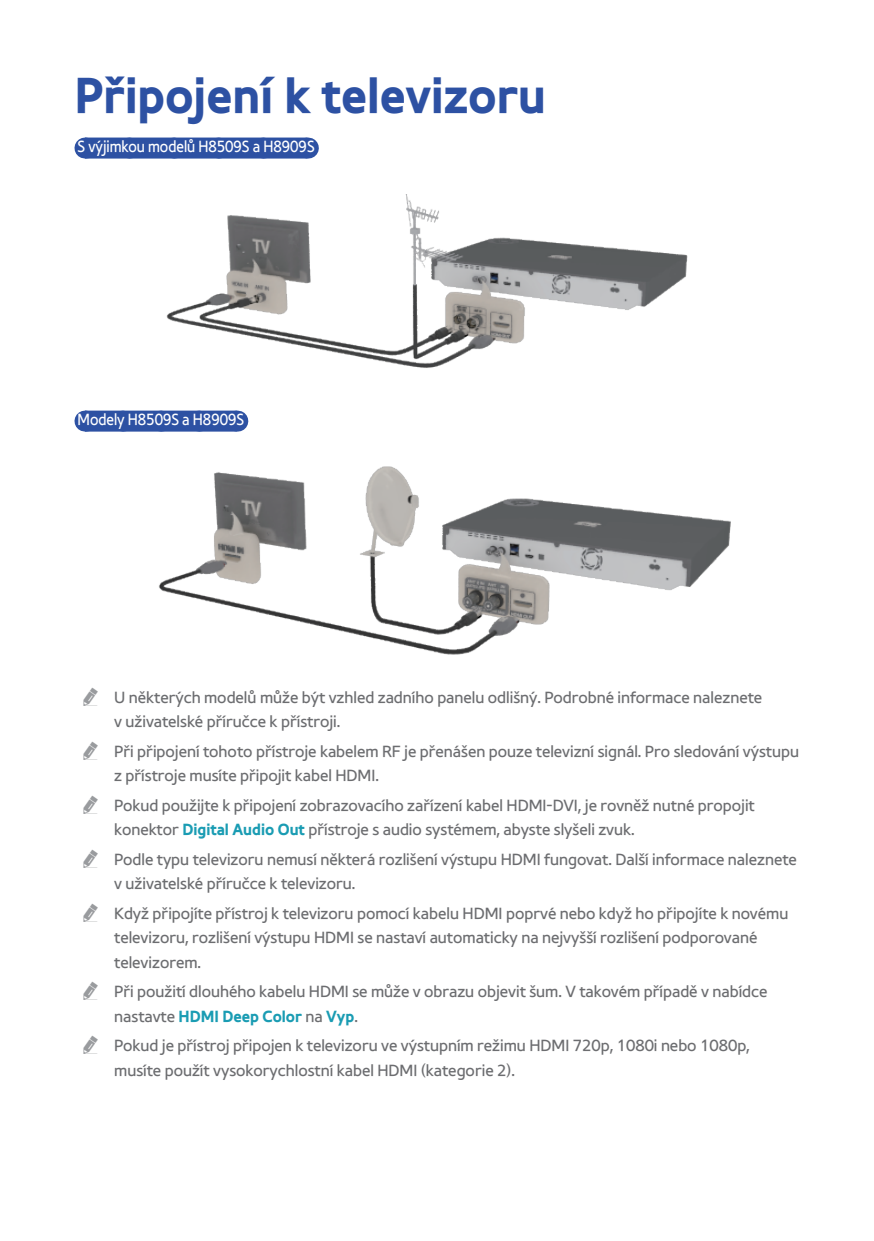
<style>
.page{position:relative;width:874px;height:1241px;background:#fff}
.page>*{position:absolute;margin:0;border:0;box-sizing:border-box;transform-origin:0 0}
.t1{font:49px "Samsung SVD Bold";color:#2d51a3}
.t2{font:15.75px/24.5px "Samsung SVD Light";color:#6c6d70}
.t3{font:15.75px "Samsung SVD Light";color:#fff;scale:.9 1}
.t4{font:15.75px "Samsung SVD Bold";color:#1a9cb3}
.s1{font-family:"Samsung SVD Bold";color:#1a9cb3}
.s2{font-family:"Samsung SVD Light";color:#6c6d70}
</style>
<div class="page">
<div style="left:85px;top:137px;width:222px;height:21px;background:#2d51a3"></div>
<svg style="left:129px;top:137px;width:156px;height:1px"></svg>
<svg style="left:307px;top:137px;width:1px;height:21px"></svg>
<div style="left:85px;top:410px;width:152px;height:21px;background:#2d51a3"></div>
<svg style="left:123px;top:410px;width:95px;height:1px"></svg>
<svg style="left:237px;top:410px;width:1px;height:21px"></svg>
<img style="left:166px;top:194px;width:522px;height:174px">
<img style="left:158px;top:466px;width:572px;height:189px">
<h1 class="t1" style="left:74px;top:56px;width:472px">Připojení k televizoru</h1>
<p class="t3" style="left:78px;top:134px;width:265px">S výjimkou modelů H8509S a H8909S</p>
<p class="t3" style="left:78px;top:407px;width:186px">Modely H8509S a H8909S</p>
<p class="t2" style="left:114px;top:684px;width:649px">U některých modelů může být vzhled zadního panelu odlišný. Podrobné informace naleznete v uživatelské příručce k přístroji.</p>
<p class="t2" style="left:114px;top:738px;width:686px">Při připojení tohoto přístroje kabelem RF je přenášen pouze televizní signál. Pro sledování výstupu z přístroje musíte připojit kabel HDMI.</p>
<p class="t2" style="left:114px;top:792px;width:641px">Pokud použijte k připojení zobrazovacího zařízení kabel HDMI-DVI, je rovněž nutné propojit konektor <span class="s1">Digital Audio Out</span> přístroje s audio systémem, abyste slyšeli zvuk.</p>
<p class="t2" style="left:114px;top:846px;width:683px">Podle typu televizoru nemusí některá rozlišení výstupu HDMI fungovat. Další informace naleznete v uživatelské příručce k televizoru.</p>
<p class="t2" style="left:114px;top:900px;width:675px">Když připojíte přístroj k televizoru pomocí kabelu HDMI poprvé nebo když ho připojíte k novému televizoru, rozlišení výstupu HDMI se nastaví automaticky na nejvyšší rozlišení podporované televizorem.</p>
<p class="t2" style="left:114px;top:978px;width:654px">Při použití dlouhého kabelu HDMI se může v obrazu objevit šum. V takovém případě v nabídce</p>
<p class="t4" style="left:114px;top:1003px;width:245px"><span class="s2">nastavte</span> HDMI Deep Color <span class="s2">na</span> Vyp<span class="s2">.</span></p>
<p class="t2" style="left:114px;top:1032px;width:636px">Pokud je přístroj připojen k televizoru ve výstupním režimu HDMI 720p, 1080i nebo 1080p, musíte použít vysokorychlostní kabel HDMI (kategorie 2).</p>
</div>
